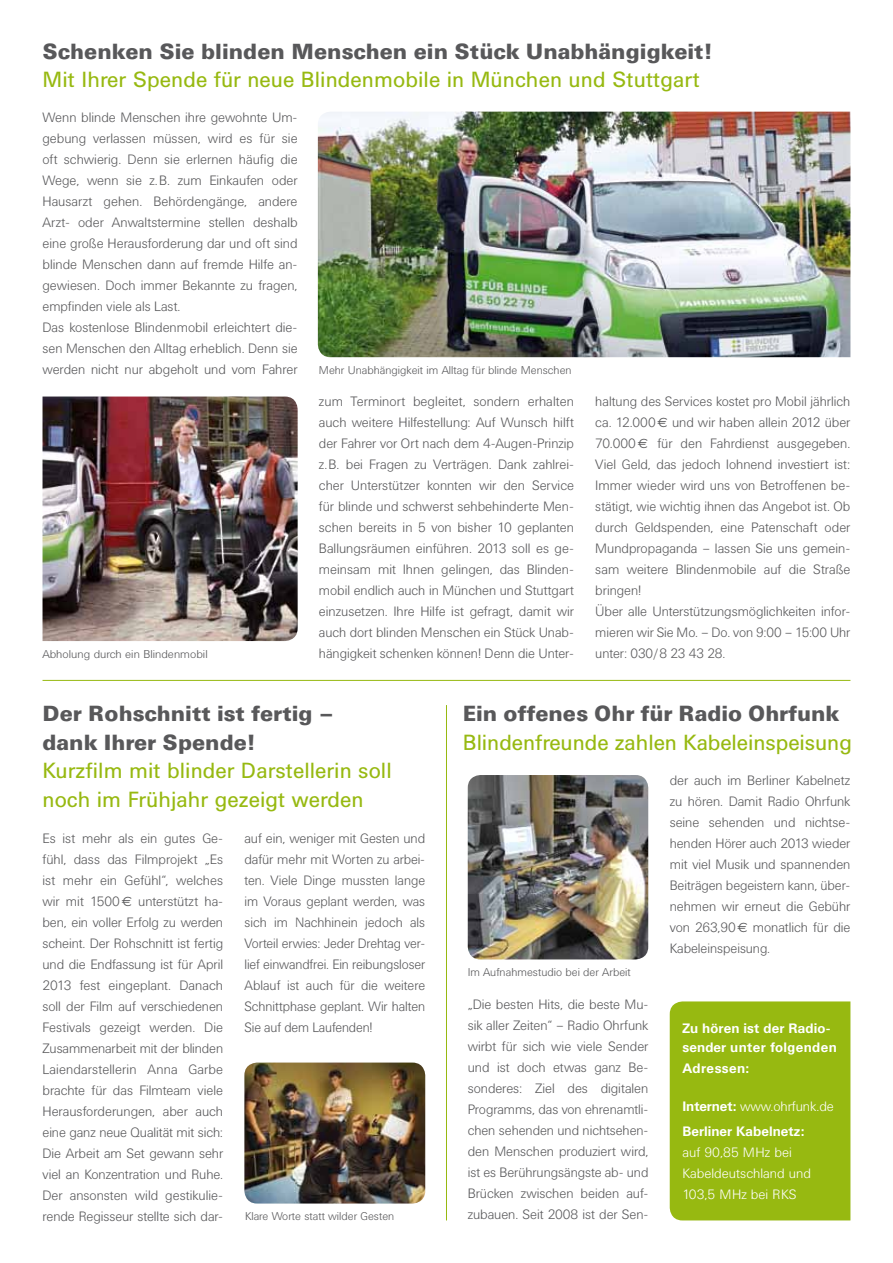
<style>
.page{position:relative;width:893px;height:1263px;background:#fff}
.page>*{position:absolute;margin:0;border:0;box-sizing:border-box;transform-origin:0 0}
.t1{font:21.75px/28.5px "Univers BQ";color:#97b911}
.t2{font:900 21.75px/28.5px "Univers BQ";color:#58585a}
.t3{font:300 13.5px/21px "Univers BQ";letter-spacing:-.005em;color:#58585a;text-align:justify}
.t4{font:700 13.5px/19.5px "Univers BQ";letter-spacing:.01em;color:#fff}
.t5{font:300 13.5px/21px "Univers BQ";color:#fff}
.t6{font:300 11.25px "Univers BQ";color:#58585a}
.s1{font-family:"Euro Sans";font-weight:400}
.s2{font-weight:300}
</style>
<div class="page">
<hr style="left:43px;top:680px;width:807px;height:1px;background:#97b911">
<img style="left:468px;top:775px;width:180px;height:184px">
<img style="left:318px;top:112px;width:532px;height:245px">
<img style="left:43px;top:396px;width:255px;height:245px">
<hr style="left:446px;top:705px;width:1px;height:515px;background:#97b911">
<img style="left:244px;top:1062px;width:181px;height:141px">
<div style="left:670px;top:1001px;width:180px;height:219px;background:#97b911"></div>
<h1 class="t2" style="left:43px;top:37px;width:671px">Schenken Sie blinden Menschen ein Stück Unabhängigkeit!</h1>
<h1 class="t1" style="left:43px;top:66px;width:659px">M it Ihrer Spende für neue Blindenmobile in M ünchen und Stuttgart</h1>
<p class="t3" style="left:43px;top:107px;width:257px;text-align:left">Wenn blinde Menschen ihre gewohnte Um&shy;gebung verlassen müssen, wird es für sie oft schwierig. Denn sie erlernen häufig die Wege, wenn sie z.B. zum Einkaufen oder Hausarzt gehen. Behördengänge, andere Arzt- oder Anwaltstermine stellen deshalb eine große Herausforderung dar und oft sind blinde Menschen dann auf fremde Hilfe an&shy;gewiesen. Doch immer Bekannte zu fragen, empfinden viele als Last.<br>Das kostenlose Blindenmobil erleichtert die&shy;sen Menschen den Alltag erheblich. Denn sie werden nicht nur abgeholt und vom Fahrer</p>
<p class="t6" style="left:43px;top:648px;width:167px">Abholung durch ein Blindenmobil</p>
<p class="t6" style="left:319px;top:364px;width:254px">Mehr Unabhängigkeit im Alltag für blinde Menschen</p>
<p class="t3" style="left:319px;top:391px;width:257px">zum Terminort begleitet, sondern erhalten auch weitere Hilfestellung: Auf Wunsch hilft der Fahrer vor Ort nach dem 4-Augen-Prinzip z.B. bei Fragen zu Verträgen. Dank zahlrei&shy;cher Unterstützer konnten wir den Service für blinde und schwerst sehbehinderte Men&shy;schen bereits in 5 von bisher 10 geplanten Ballungsräumen einführen. 2013 soll es ge&shy;meinsam mit Ihnen gelingen, das Blinden&shy;mobil endlich auch in München und Stuttgart einzusetzen. Ihre Hilfe ist gefragt, damit wir auch dort blinden Menschen ein Stück Unab&shy;hängigkeit schenken können! Denn die Unter-</p>
<p class="t3" style="left:595px;top:391px;width:257px;text-align:left">haltung des Services kostet pro Mobil jährlich ca. 12.000<span class="s1">€</span> und wir haben allein 2012 über 70.000<span class="s1">€</span> für den Fahrdienst ausgegeben.<br>Viel Geld, das jedoch lohnend investiert ist:<br>Immer wieder wird uns von Betroffenen be&shy;stätigt, wie wichtig ihnen das Angebot ist. Ob durch Geldspenden, eine Patenschaft oder Mundpropaganda – lassen Sie uns gemein&shy;sam weitere Blindenmobile auf die Straße bringen!<br>Über alle Unterstützungsmöglichkeiten infor&shy;mieren wir Sie Mo. – Do. von 9:00 – 15:00 Uhr unter: 030/8 23 43 28.</p>
<h1 class="t2" style="left:43px;top:700px;width:293px">Der Rohschnitt ist fertig – dank Ihrer Spende!</h1>
<h1 class="t1" style="left:43px;top:757px;width:351px">Kurzfilm mit blinder Darstellerin soll noch im Frühjahr gezeigt werden</h1>
<p class="t3" style="left:43px;top:828px;width:182px">Es ist mehr als ein gutes Ge&shy;fühl, dass das Filmprojekt „Es ist mehr ein Gefühl“, welches wir mit 1500<span class="s1">€</span> unterstützt ha&shy;ben, ein voller Erfolg zu werden scheint. Der Rohschnitt ist fertig und die Endfassung ist für April 2013 fest eingeplant. Danach soll der Film auf verschiedenen Festivals gezeigt werden. Die Zusammenarbeit mit der blinden Laiendarstellerin Anna Garbe brachte für das Filmteam viele Herausforderungen, aber auch eine ganz neue Qualität mit sich:<br>Die Arbeit am Set gewann sehr viel an Konzentration und Ruhe.<br>Der ansonsten wild gestikulie&shy;rende Regisseur stellte sich dar-</p>
<p class="t3" style="left:244px;top:828px;width:182px">auf ein, weniger mit Gesten und dafür mehr mit Worten zu arbei&shy;ten. Viele Dinge mussten lange im Voraus geplant werden, was sich im Nachhinein jedoch als Vorteil erwies: Jeder Drehtag ver&shy;lief einwandfrei. Ein reibungsloser Ablauf ist auch für die weitere Schnittphase geplant. Wir halten Sie auf dem Laufenden!</p>
<p class="t6" style="left:245px;top:1210px;width:151px">Klare Worte statt wilder Gesten</p>
<h1 class="t2" style="left:463px;top:700px;width:378px">Ein offenes Ohr für Radio Ohrfunk</h1>
<h1 class="t1" style="left:463px;top:728px;width:391px">Blindenfreunde zahlen Kabeleinspeisung</h1>
<p class="t6" style="left:468px;top:966px;width:165px">Im Aufnahmestudio bei der Arbeit</p>
<p class="t3" style="left:468px;top:994px;width:182px">„Die besten Hits, die beste Mu&shy;sik aller Zeiten“ – Radio Ohrfunk wirbt für sich wie viele Sender und ist doch etwas ganz Be&shy;sonderes: Ziel des digitalen Programms, das von ehrenamtli&shy;chen sehenden und nichtsehen&shy;den Menschen produziert wird, ist es Berührungsängste ab- und Brücken zwischen beiden auf&shy;zubauen. Seit 2008 ist der Sen-</p>
<p class="t3" style="left:670px;top:770px;width:182px">der auch im Berliner Kabelnetz zu hören. Damit Radio Ohrfunk seine sehenden und nichtse&shy;henden Hörer auch 2013 wieder mit viel Musik und spannenden Beiträgen begeistern kann, über&shy;nehmen wir erneut die Gebühr von 263,90<span class="s1">€</span> monatlich für die Kabeleinspeisung.</p>
<p class="t4" style="left:682px;top:1018px;width:156px">Zu hören ist der Radio&shy;sender unter folgenden</p>
<p class="t4" style="left:682px;top:1059px;width:68px">Adressen:</p>
<p class="t4" style="left:682px;top:1094px;width:153px;line-height:25.2px">Internet: <span class="s2">www.ohrfunk.de<br></span>Berliner Kabelnetz:</p>
<p class="t5" style="left:682px;top:1142px;width:130px">auf 90,85 MHz bei<br>Kabeldeutschland und<br>103,5 MHz bei RKS</p>
</div>
